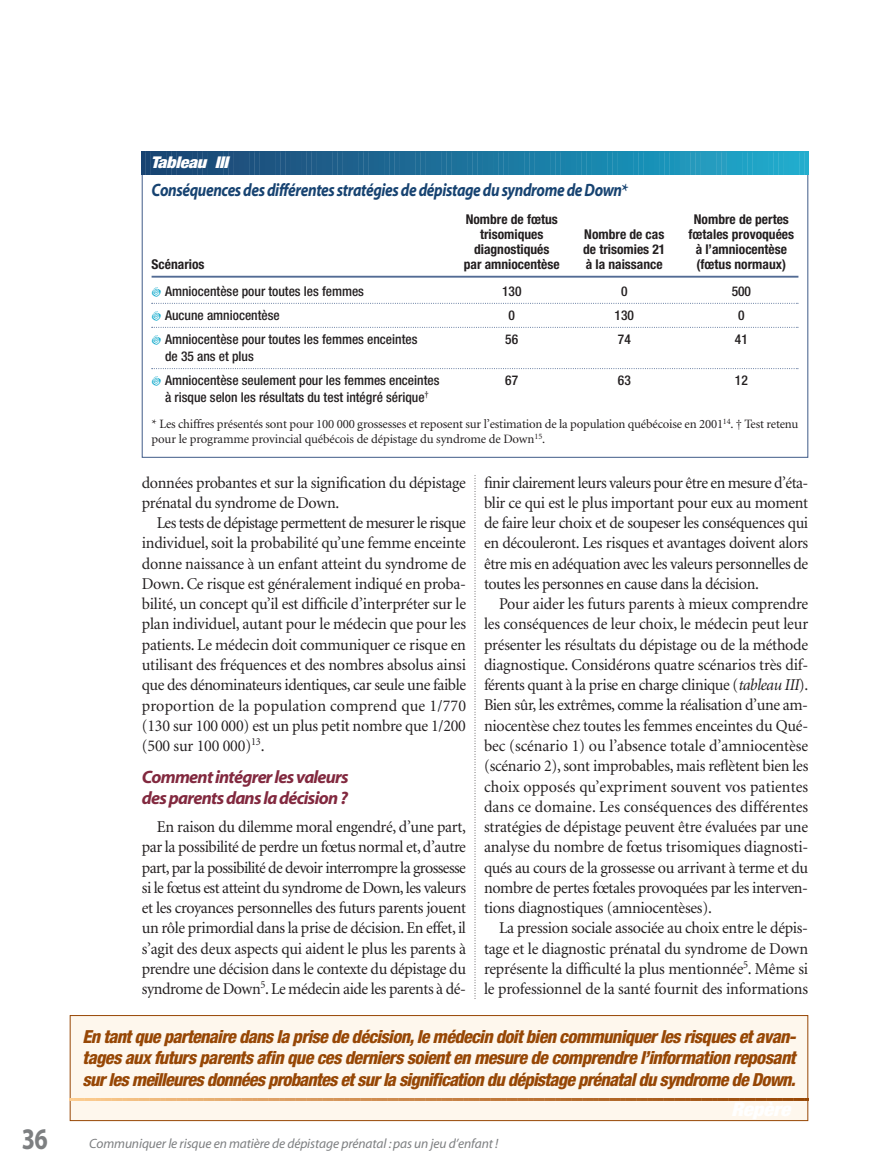
<style>
.page{position:relative;width:878px;height:1175px;background:#fff}
.page>*{position:absolute;margin:0;border:0;box-sizing:border-box;transform-origin:0 0}
.t1{font:700 30px "Myriad";color:#7d7f81;scale:.8 1}
.t2{font:italic 800 condensed 18px/21.8px "Helvetica Neue";color:#974705;text-align:justify}
.t3{font:italic 700 18px "Myriad";letter-spacing:-.025em;color:#174371;scale:.85 1}
.t4{font:italic 700 18px/20.2px "Myriad";letter-spacing:-.04em;color:#82293f}
.t5{font:16.5px/20.2px "Minion";letter-spacing:-.02em;color:#231f20;text-align:justify}
.t6{font:italic 900 condensed 16.2px "Helvetica Neue";color:#fff;scale:1.11 1}
.t7{font:500 condensed 13.5px/24px "Helvetica Neue";color:#231f20}
.t8{font:700 condensed 13.5px "Helvetica Neue";color:#231f20}
.t9{font:italic 13.5px "Myriad";letter-spacing:-.01em;color:#7d7f81}
.t10{font:12.75px/15px "Minion";letter-spacing:-.01em;color:#231f20}
.s1{font-family:"Minion";font-weight:900;font-style:normal}
.s2{font-style:italic}
</style>
<div class="page">
<svg style="left:474px;top:478px;width:1px;height:521px"></svg>
<hr style="left:152px;top:276px;width:646px;height:2px;background:#526b94">
<svg style="left:152px;top:303px;width:646px;height:1px"></svg>
<svg style="left:152px;top:327px;width:646px;height:1px"></svg>
<svg style="left:152px;top:368px;width:646px;height:1px"></svg>
<svg style="left:142px;top:152px;width:1px;height:22px"></svg>
<hr style="left:147px;top:152px;width:2px;height:22px;background:#174472">
<svg style="left:153px;top:152px;width:73px;height:22px;background:#1b4b78"></svg>
<hr style="left:230px;top:152px;width:2px;height:22px;background:#1e4f7d">
<svg style="left:236px;top:152px;width:73px;height:22px;background:#1f5682"></svg>
<hr style="left:313px;top:152px;width:2px;height:22px;background:#1f5b87">
<svg style="left:319px;top:152px;width:47px;height:22px"></svg>
<hr style="left:370px;top:152px;width:2px;height:22px;background:#1d638e">
<svg style="left:376px;top:152px;width:73px;height:22px;background:#1f6b95"></svg>
<hr style="left:453px;top:152px;width:2px;height:22px;background:#1d719a">
<svg style="left:459px;top:152px;width:73px;height:22px;background:#1e78a0"></svg>
<hr style="left:536px;top:152px;width:2px;height:22px;background:#1b7ea7">
<svg style="left:542px;top:152px;width:47px;height:22px"></svg>
<hr style="left:593px;top:152px;width:2px;height:22px;background:#1a88ae">
<svg style="left:599px;top:152px;width:73px;height:22px;background:#1a8fb5"></svg>
<hr style="left:676px;top:152px;width:2px;height:22px;background:#1b95bb">
<svg style="left:682px;top:152px;width:73px;height:22px;background:#249ec1"></svg>
<hr style="left:759px;top:152px;width:2px;height:22px;background:#20a5c7">
<svg style="left:765px;top:152px;width:42px;height:22px"></svg>
<div style="left:70px;top:1015px;width:737px;height:105px;background:#fef7ed"></div>
<div style="left:70px;top:1015px;width:738px;height:105px;border:1px solid #974705"></div>
<svg style="left:70px;top:1098px;width:23px;height:22px"></svg>
<hr style="left:97px;top:1098px;width:2px;height:22px;background:#f9c78a">
<svg style="left:103px;top:1098px;width:109px;height:22px"></svg>
<hr style="left:216px;top:1098px;width:2px;height:22px;background:#e6ae71">
<svg style="left:222px;top:1098px;width:109px;height:22px"></svg>
<hr style="left:335px;top:1098px;width:2px;height:22px;background:#d59559">
<svg style="left:341px;top:1098px;width:17px;height:22px"></svg>
<hr style="left:362px;top:1098px;width:2px;height:22px;background:#d18f53">
<svg style="left:368px;top:1098px;width:82px;height:22px"></svg>
<hr style="left:454px;top:1098px;width:2px;height:22px;background:#c57f42">
<svg style="left:460px;top:1098px;width:17px;height:22px"></svg>
<hr style="left:481px;top:1098px;width:2px;height:22px;background:#c27a3d">
<svg style="left:487px;top:1098px;width:82px;height:22px"></svg>
<hr style="left:573px;top:1098px;width:2px;height:22px;background:#b46b2c">
<svg style="left:579px;top:1098px;width:17px;height:22px"></svg>
<hr style="left:600px;top:1098px;width:2px;height:22px;background:#b16728">
<svg style="left:606px;top:1098px;width:82px;height:22px"></svg>
<hr style="left:692px;top:1098px;width:2px;height:22px;background:#a55818">
<svg style="left:698px;top:1098px;width:17px;height:22px"></svg>
<hr style="left:719px;top:1098px;width:2px;height:22px;background:#a25414">
<svg style="left:725px;top:1098px;width:82px;height:22px"></svg>
<h1 class="t1" style="left:22px;top:1127px;width:34px">36</h1>
<p class="t6" style="left:151px;top:157px;width:74px">Tableau III</p>
<p class="t3" style="left:152px;top:183px;width:562px">Conséquences des différentes stratégies de dépistage du syndrome de Down<span class="s1">*</span></p>
<p class="t8" style="left:465px;top:215px;width:94px">Nombre de fœtus</p>
<p class="t8" style="left:693px;top:215px;width:97px">Nombre de pertes</p>
<p class="t8" style="left:480px;top:230px;width:65px">trisomiques</p>
<p class="t8" style="left:584px;top:230px;width:82px">Nombre de cas</p>
<p class="t8" style="left:688px;top:230px;width:107px">fœtales provoquées</p>
<p class="t8" style="left:474px;top:245px;width:77px">diagnostiqués</p>
<p class="t8" style="left:583px;top:245px;width:84px">de trisomies 21</p>
<p class="t8" style="left:695px;top:245px;width:93px">à l’amniocentèse</p>
<p class="t8" style="left:152px;top:260px;width:54px">Scénarios</p>
<p class="t8" style="left:464px;top:260px;width:97px">par amniocentèse</p>
<p class="t8" style="left:586px;top:260px;width:78px">à la naissance</p>
<p class="t8" style="left:696px;top:260px;width:91px">(fœtus normaux)</p>
<p class="t7" style="left:165px;top:280px;width:200px">Amniocentèse pour toutes les femmes</p>
<p class="t7" style="left:502px;top:280px;width:21px">130</p>
<p class="t7" style="left:621px;top:280px;width:8px">0</p>
<p class="t7" style="left:731px;top:280px;width:21px">500</p>
<p class="t7" style="left:165px;top:304px;width:116px">Aucune amniocentèse</p>
<p class="t7" style="left:508px;top:304px;width:8px">0</p>
<p class="t7" style="left:614px;top:304px;width:21px">130</p>
<p class="t7" style="left:738px;top:304px;width:8px">0</p>
<p class="t7" style="left:165px;top:328px;width:254px">Amniocentèse pour toutes les femmes enceintes</p>
<p class="t7" style="left:505px;top:328px;width:14px">56</p>
<p class="t7" style="left:618px;top:328px;width:14px">74</p>
<p class="t7" style="left:735px;top:328px;width:14px">41</p>
<p class="t7" style="left:165px;top:345px;width:276px">de 35 ans et plus<br>Amniocentèse seulement pour les femmes enceintes</p>
<p class="t7" style="left:505px;top:369px;width:14px">67</p>
<p class="t7" style="left:618px;top:369px;width:14px">63</p>
<p class="t7" style="left:735px;top:369px;width:14px">12</p>
<p class="t7" style="left:165px;top:386px;width:265px">à risque selon les résultats du test intégré sérique<sup>†</sup></p>
<p class="t10" style="left:151px;top:418px;width:648px">* Les chiffres présentés sont pour 100 000 grossesses et reposent sur l’estimation de la population québécoise en 2001<sup>14</sup>. † Test retenu pour le programme provincial québécois de dépistage du syndrome de Down<sup>15</sup>.</p>
<p class="t5" style="left:142px;top:473px;width:326px">données probantes et sur la signification du dépistage prénatal du syndrome de Down.</p>
<p class="t5" style="left:142px;top:514px;width:326px;text-indent:15px">Les tests de dépistage permettent de mesurer le risque individuel, soit la probabilité qu’une femme enceinte donne naissance à un enfant atteint du syndrome de Down. Ce risque est généralement indiqué en proba&shy;bilité, un concept qu’il est difficile d’interpréter sur le plan individuel, autant pour le médecin que pour les patients. Le médecin doit communiquer ce risque en utilisant des fréquences et des nombres absolus ainsi que des dénominateurs identiques, car seule une faible proportion de la population comprend que 1/770 (130 sur 100 000) est un plus petit nombre que 1/200 (500 sur 100 000)<sup>13</sup>.</p>
<p class="t4" style="left:142px;top:768px;width:208px">Comment intégrer les valeurs des parents dans la décision ?</p>
<p class="t5" style="left:142px;top:818px;width:326px;text-indent:15px">En raison du dilemme moral engendré, d’une part, par la possibilité de perdre un fœtus normal et, d’autre part, par la possibilité de devoir interrompre la grossesse si le fœtus est atteint du syndrome de Down, les valeurs et les croyances personnelles des futurs parents jouent un rôle primordial dans la prise de décision. En effet, il s’agit des deux aspects qui aident le plus les parents à prendre une décision dans le contexte du dépistage du syndrome de Down<sup>5</sup>. Le médecin aide les parents à dé-</p>
<p class="t5" style="left:484px;top:473px;width:326px">finir clairement leurs valeurs pour être en mesure d’éta&shy;blir ce qui est le plus important pour eux au moment de faire leur choix et de soupeser les conséquences qui en découleront. Les risques et avantages doivent alors être mis en adéquation avec les valeurs personnelles de toutes les personnes en cause dans la décision.</p>
<p class="t5" style="left:484px;top:595px;width:326px;text-indent:15px">Pour aider les futurs parents à mieux comprendre les conséquences de leur choix, le médecin peut leur présenter les résultats du dépistage ou de la méthode diagnostique. Considérons quatre scénarios très dif&shy;férents quant à la prise en charge clinique (<span class="s2">tableau III</span>).<br>Bien sûr, les extrêmes, comme la réalisation d’une am&shy;niocentèse chez toutes les femmes enceintes du Qué&shy;bec (scénario 1) ou l’absence totale d’amniocentèse (scénario 2), sont improbables, mais reflètent bien les choix opposés qu’expriment souvent vos patientes dans ce domaine. Les conséquences des différentes stratégies de dépistage peuvent être évaluées par une analyse du nombre de fœtus trisomiques diagnosti&shy;qués au cours de la grossesse ou arrivant à terme et du nombre de pertes fœtales provoquées par les interven&shy;tions diagnostiques (amniocentèses).</p>
<p class="t5" style="left:484px;top:919px;width:326px;text-indent:15px">La pression sociale associée au choix entre le dépis&shy;tage et le diagnostic prénatal du syndrome de Down représente la difficulté la plus mentionnée<sup>5</sup>. Même si le professionnel de la santé fournit des informations</p>
<p class="t2" style="left:82px;top:1026px;width:718px">En tantque partenaire dans la prise de décision, le médecin doitbien communiquerles risques etavan&shy;tages aux futurs parents afin que ces derniers soienten mesure de comprendre l’information reposant surlesmeilleuresdonnéesprobantesetsurla signification du dépistage prénataldu syndrome de Down.</p>
<p class="t9" style="left:89px;top:1138px;width:410px">Communiquer le risque en matière de dépistage prénatal : pas un jeu d’enfant !</p>
</div>
